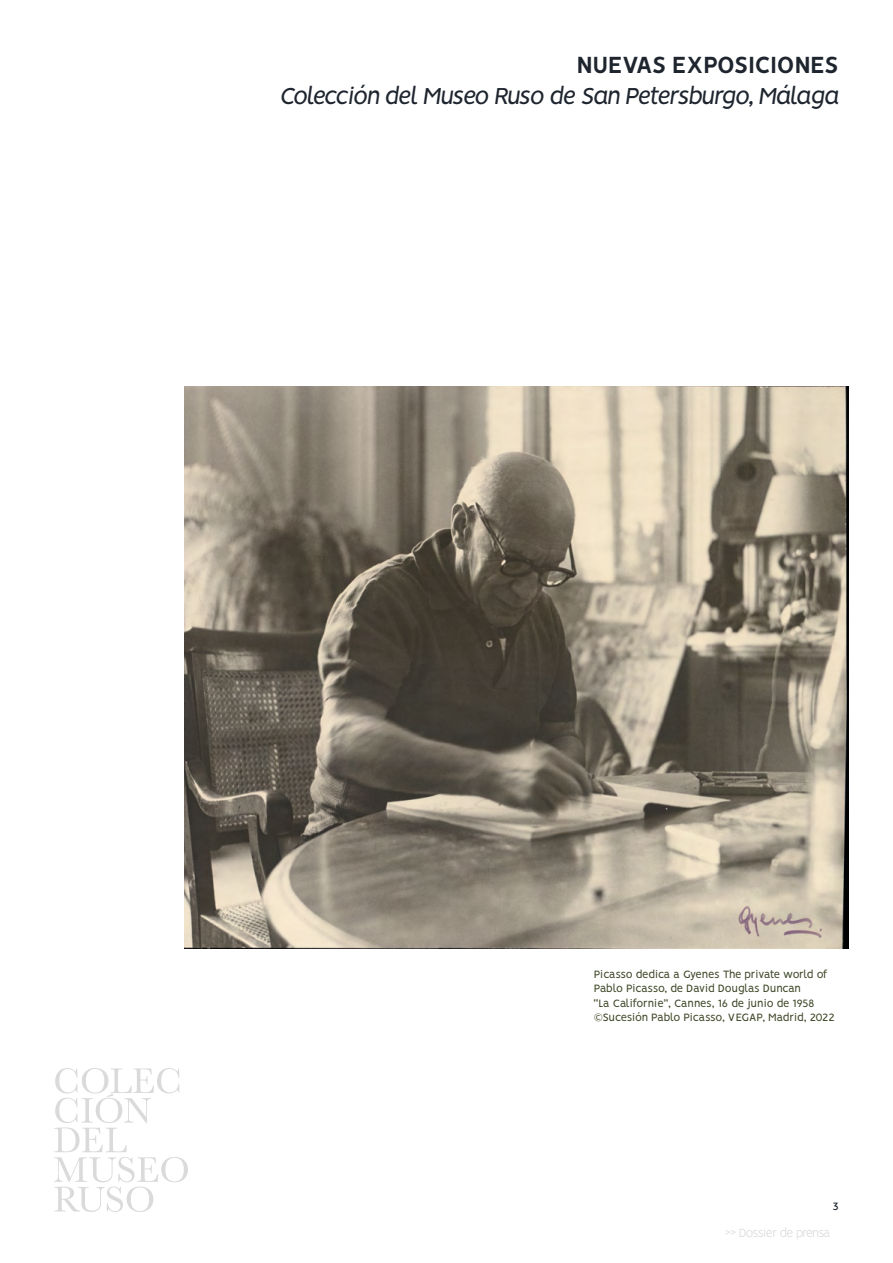
<style>
.page{position:relative;width:893px;height:1263px;background:#fff}
.page>*{position:absolute;margin:0;border:0;box-sizing:border-box;transform-origin:0 0}
.t1{font:700 26.4px "Vision";letter-spacing:-.025em;color:#1e252e}
.t2{font:italic 26.1px "Vision";letter-spacing:-.025em;color:#1e252e}
.t3{font:300 13.5px "Vision";letter-spacing:-.06em;color:#dadada}
.t4{font:12px/14.4px "Vision";letter-spacing:-.03em;color:#3f4828}
.t5{font:12px "Vision";color:#0f1820}
</style>
<div class="page">
<svg style="left:54px;top:1068px;width:134px;height:144px"></svg>
<img style="left:185px;top:387px;width:663px;height:561px">
<h1 class="t1" style="left:577px;top:49px;width:264px">NUEVAS EXPOSICIONES</h1>
<h2 class="t2" style="left:280px;top:80px;width:560px">Colección del Museo Ruso de San Petersburgo, Málaga</h2>
<p class="t4" style="left:594px;top:967px;width:243px">Picasso dedica a Gyenes The private world of Pablo Picasso, de David Douglas Duncan<br>“La Californie”, Cannes, 16 de junio de 1958 ©Sucesión Pablo Picasso, VEGAP, Madrid, 2022</p>
<p class="t5" style="left:833px;top:1199px;width:8px">3</p>
<p class="t3" style="left:725px;top:1225px;width:107px">&gt;&gt; Dossier de prensa</p>
</div>
